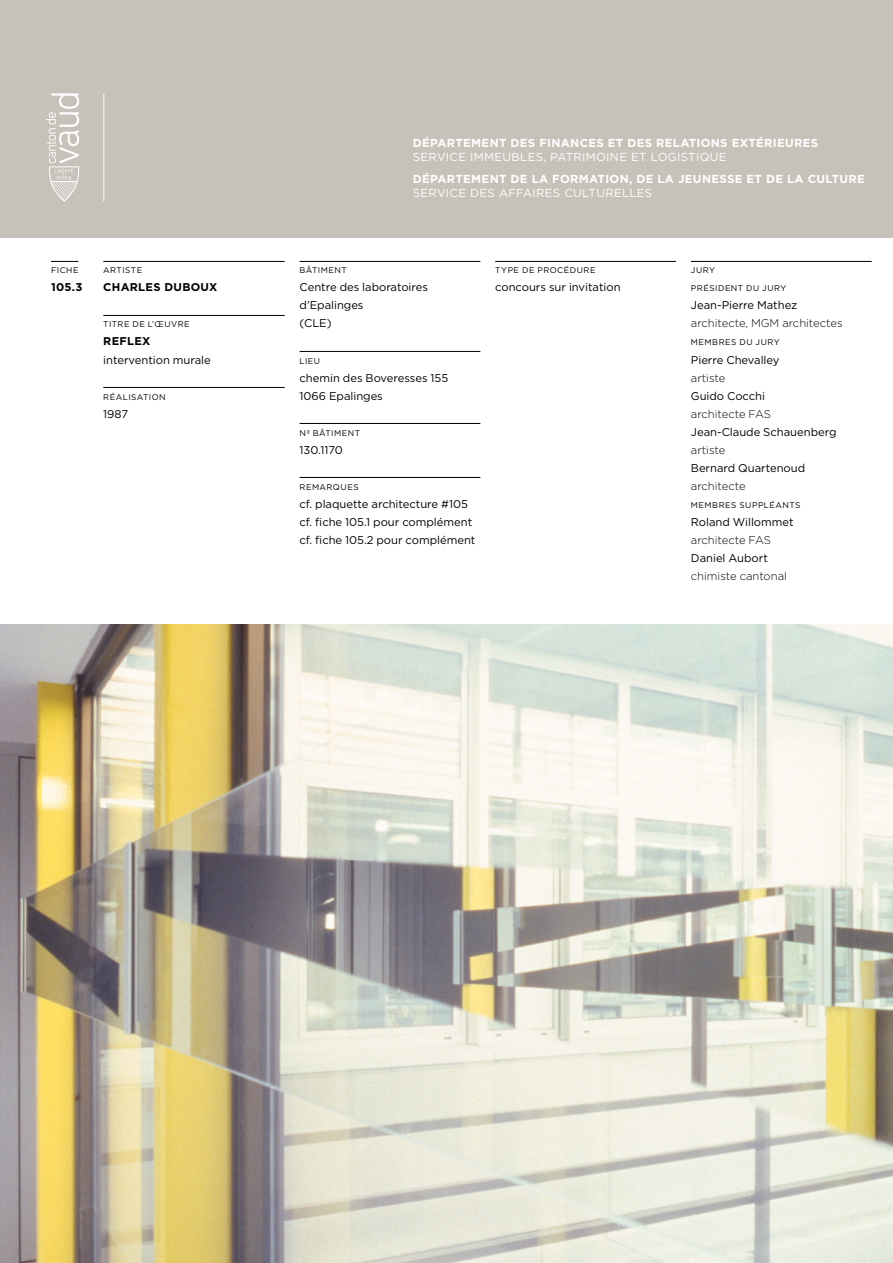
<style>
.page{position:relative;width:893px;height:1263px;background:#fff}
.page>*{position:absolute;margin:0;border:0;box-sizing:border-box;transform-origin:0 0}
.t1{font:700 11.55px "Gotham";letter-spacing:.025em;color:#fff}
.t2{font:11.55px "Gotham";letter-spacing:.025em;color:#fff}
.t3{font:11.25px/18px "Gotham";letter-spacing:-.005em;color:#000}
.t4{font:300 11.25px "Gotham";letter-spacing:-.005em;color:#000}
.t5{font:700 11.25px "Gotham";letter-spacing:.025em;color:#000}
.t6{font:8.25px/18px "Gotham";letter-spacing:.055em;color:#000}
</style>
<div class="page">
<img style="left:0;top:625px;width:893px;height:638px">
<hr style="left:103px;top:261px;width:182px;height:1px;background:#000">
<hr style="left:103px;top:315px;width:182px;height:1px;background:#000">
<hr style="left:103px;top:387px;width:182px;height:1px;background:#000">
<hr style="left:300px;top:261px;width:180px;height:1px;background:#000">
<hr style="left:300px;top:351px;width:180px;height:1px;background:#000">
<hr style="left:300px;top:423px;width:180px;height:1px;background:#000">
<hr style="left:300px;top:477px;width:180px;height:1px;background:#000">
<hr style="left:495px;top:261px;width:181px;height:1px;background:#000">
<svg style="left:51px;top:261px;width:27px;height:1px"></svg>
<hr style="left:691px;top:261px;width:181px;height:1px;background:#000">
<div style="left:0;top:0;width:893px;height:237px;background:#c7c2b9"></div>
<svg style="left:46px;top:93px;width:33px;height:108px"></svg>
<hr style="left:103px;top:93px;width:1px;height:108px;background:#fff">
<p class="t6" style="left:51px;top:261px;width:29px">FICHE</p>
<p class="t5" style="left:51px;top:280px;width:33px">105.3</p>
<p class="t6" style="left:103px;top:261px;width:40px">ARTISTE</p>
<p class="t5" style="left:103px;top:280px;width:116px">CHARLES DUBOUX</p>
<p class="t6" style="left:103px;top:315px;width:88px">TITRE DE L’ŒUVRE</p>
<p class="t5" style="left:103px;top:334px;width:49px">REFLEX</p>
<p class="t3" style="left:103px;top:350px;width:109px">intervention murale</p>
<p class="t6" style="left:103px;top:387px;width:64px">RÉALISATION</p>
<p class="t3" style="left:103px;top:404px;width:26px">1987</p>
<p class="t1" style="left:413px;top:135px;width:407px">DÉPARTEMENT DES FINANCES ET DES RELATIONS EXTÉRIEURES</p>
<p class="t2" style="left:413px;top:149px;width:315px">SERVICE IMMEUBLES, PATRIMOINE ET LOGISTIQUE</p>
<p class="t1" style="left:413px;top:171px;width:454px">DÉPARTEMENT DE LA FORMATION, DE LA JEUNESSE ET DE LA CULTURE</p>
<p class="t2" style="left:413px;top:185px;width:241px">SERVICE DES AFFAIRES CULTURELLES</p>
<p class="t6" style="left:300px;top:261px;width:49px">BÂTIMENT</p>
<p class="t3" style="left:300px;top:278px;width:130px">Centre des laboratoires d’Epalinges<br>(CLE)</p>
<p class="t6" style="left:300px;top:351px;width:22px">LIEU</p>
<p class="t3" style="left:300px;top:368px;width:150px">chemin des Boveresses 155<br>1066 Epalinges</p>
<p class="t6" style="left:300px;top:423px;width:62px">Nº BÂTIMENT</p>
<p class="t3" style="left:300px;top:440px;width:45px">130.1170</p>
<p class="t6" style="left:300px;top:477px;width:61px">REMARQUES</p>
<p class="t3" style="left:300px;top:494px;width:177px">cf. plaquette architecture #105 cf. fiche 105.1 pour complément cf. fiche 105.2 pour complément</p>
<p class="t6" style="left:495px;top:261px;width:102px">TYPE DE PROCÉDURE</p>
<p class="t3" style="left:495px;top:278px;width:127px">concours sur invitation</p>
<p class="t6" style="left:691px;top:261px;width:97px">JURY<br>PRÉSIDENT DU JURY</p>
<p class="t3" style="left:691px;top:296px;width:108px">Jean-Pierre Mathez</p>
<p class="t4" style="left:691px;top:316px;width:153px">architecte, MGM architectes</p>
<p class="t6" style="left:691px;top:333px;width:90px">MEMBRES DU JURY</p>
<p class="t3" style="left:691px;top:350px;width:90px">Pierre Chevalley</p>
<p class="t4" style="left:691px;top:370px;width:36px">artiste</p>
<p class="t3" style="left:691px;top:386px;width:76px">Guido Cocchi</p>
<p class="t4" style="left:691px;top:406px;width:82px">architecte FAS</p>
<p class="t3" style="left:691px;top:422px;width:147px">Jean-Claude Schauenberg</p>
<p class="t4" style="left:691px;top:442px;width:36px">artiste</p>
<p class="t3" style="left:691px;top:458px;width:116px">Bernard Quartenoud</p>
<p class="t4" style="left:691px;top:478px;width:56px">architecte</p>
<p class="t6" style="left:691px;top:495px;width:111px">MEMBRES SUPPLÉANTS</p>
<p class="t3" style="left:691px;top:512px;width:104px">Roland Willommet</p>
<p class="t4" style="left:691px;top:532px;width:82px">architecte FAS</p>
<p class="t3" style="left:691px;top:548px;width:78px">Daniel Aubort</p>
<p class="t4" style="left:691px;top:568px;width:97px">chimiste cantonal</p>
</div>
